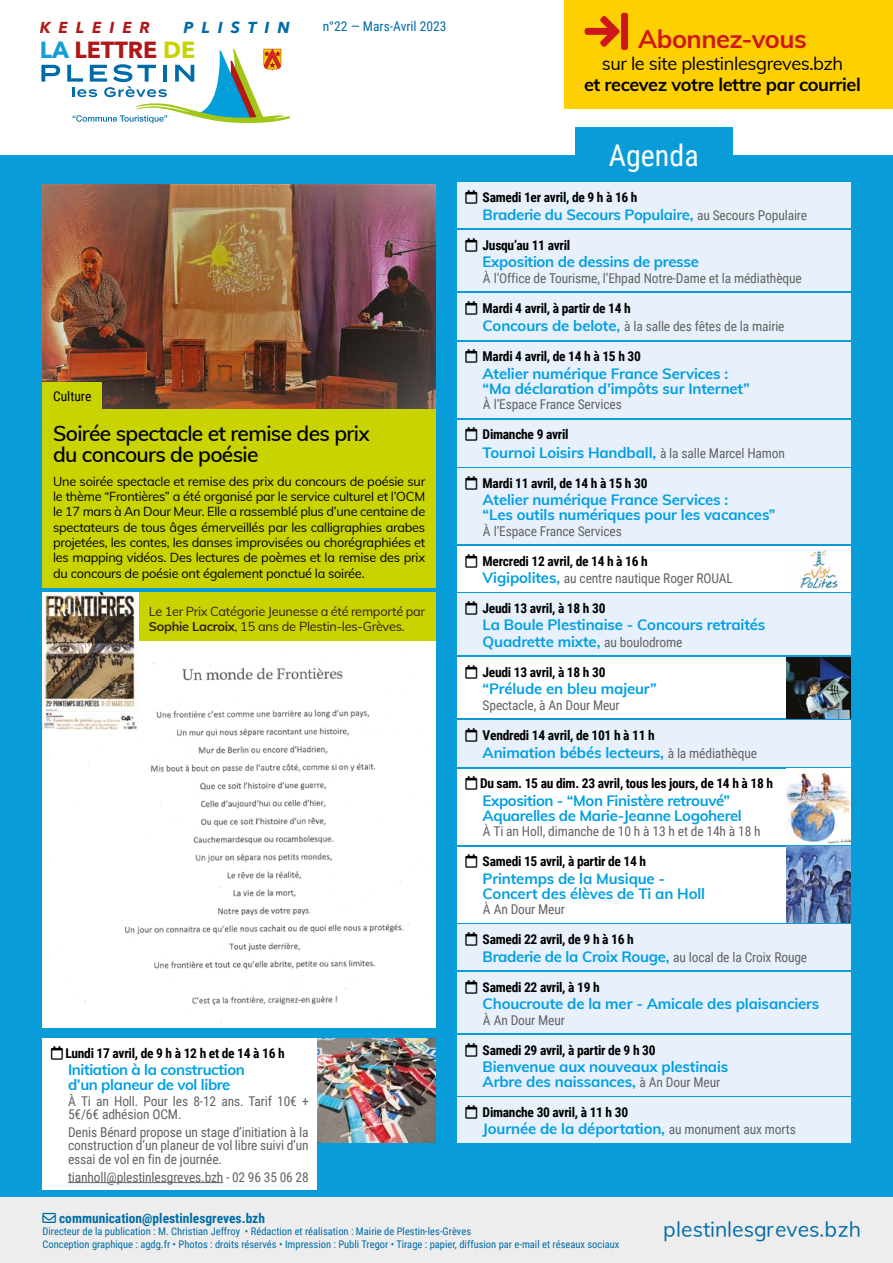
<style>
.page{position:relative;width:893px;height:1263px;background:#fff}
.page>*{position:absolute;margin:0;border:0;box-sizing:border-box;transform-origin:0 0}
.t1{font:30px "Roboto Condensed";color:#fff}
.t2{font:700 25.35px "Muli";letter-spacing:-.02em;color:#cd1719}
.t3{font:700 23.25px "Avenir Next";color:#b01817}
.t4{font:600 21px/21px "Muli";letter-spacing:-.03em;color:#000}
.t5{font:21px "Font Awesome 5 Pro";color:#006ca7}
.t6{font:700 18.15px "Muli";letter-spacing:-.02em;color:#000}
.t7{font:18.15px "Muli";letter-spacing:-.02em;color:#000}
.t8{font:italic 700 15.9px "Avenir Next";letter-spacing:.5em;color:#b01817}
.t9{font:italic 700 15.9px "Avenir Next";letter-spacing:.5em;color:#006ca7}
.t10{font:700 15px/15px "Muli";letter-spacing:-.01em;color:#009fe3}
.t11{font:13.5px/13.5px "Roboto Condensed";letter-spacing:-.01em;color:#646363}
.t12{font:700 13.5px "Roboto Condensed";letter-spacing:-.02em;color:#000}
.t13{font:700 13.5px "Roboto Condensed";color:#006ca7}
.t14{font:13.5px "Roboto Condensed";color:#006ca7}
.t15{font:13.5px "Roboto Condensed";color:#000}
.t16{font:12.75px/15.3px "Muli";letter-spacing:-.02em;color:#000;text-align:justify}
.t17{font:12.75px/15.3px "Muli";letter-spacing:-.02em;color:#341f0f}
.t18{font:10.5px/12.6px "Roboto Condensed";color:#006ca7}
.s1{color:#149ed9}
.s2{color:#c8d300}
.s3{font-weight:700}
.s4{font-family:"Roboto Condensed";font-weight:400;font-size:13.5px;color:#646363}
.s5{color:#000}
.s6{font-weight:700;color:#000}
.s7{font-family:"Muli";font-weight:700;font-size:15px;color:#009fe3}
</style>
<div class="page">
<div style="left:0;top:1196px;width:893px;height:67px;background:#ededed"></div>
<div style="left:0;top:155px;width:893px;height:1041px;background:#089dd9"></div>
<svg style="left:41px;top:65px;width:19px;height:17px"></svg>
<svg style="left:67px;top:49px;width:223px;height:74px"></svg>
<div style="left:565px;top:0;width:328px;height:108px;background:#ffd000"></div>
<svg style="left:585px;top:13px;width:43px;height:37px"></svg>
<div style="left:575px;top:127px;width:158px;height:56px;background:#089dd9"></div>
<div style="left:457px;top:183px;width:393px;height:45px;background:#e7f0fb"></div>
<div style="left:457px;top:230px;width:393px;height:61px;background:#e7f0fb"></div>
<div style="left:457px;top:925px;width:393px;height:45px;background:#e7f0fb"></div>
<div style="left:457px;top:657px;width:330px;height:61px;background:#fff"></div>
<div style="left:457px;top:546px;width:330px;height:46px;background:#fff"></div>
<div style="left:457px;top:769px;width:393px;height:76px;background:#fff"></div>
<div style="left:43px;top:1038px;width:274px;height:152px;background:#fff"></div>
<hr style="left:68px;top:1182px;width:155px;height:1px;background:#646363">
<div style="left:457px;top:594px;width:393px;height:61px;background:#e7f0fb"></div>
<div style="left:457px;top:720px;width:393px;height:47px;background:#e7f0fb"></div>
<div style="left:457px;top:972px;width:393px;height:61px;background:#e7f0fb"></div>
<div style="left:457px;top:847px;width:330px;height:76px;background:#fff"></div>
<div style="left:457px;top:1035px;width:393px;height:60px;background:#e7f0fb"></div>
<div style="left:457px;top:1097px;width:393px;height:46px;background:#e7f0fb"></div>
<div style="left:457px;top:293px;width:393px;height:47px;background:#e7f0fb"></div>
<div style="left:457px;top:342px;width:393px;height:76px;background:#e7f0fb"></div>
<div style="left:457px;top:468px;width:393px;height:76px;background:#e7f0fb"></div>
<div style="left:457px;top:420px;width:393px;height:46px;background:#e7f0fb"></div>
<img style="left:787px;top:657px;width:63px;height:61px">
<img style="left:787px;top:546px;width:63px;height:46px">
<img style="left:787px;top:769px;width:63px;height:75px">
<img style="left:787px;top:847px;width:63px;height:76px">
<img style="left:317px;top:1038px;width:119px;height:105px">
<img style="left:43px;top:185px;width:393px;height:224px">
<div style="left:43px;top:409px;width:393px;height:179px;background:#c8d300"></div>
<div style="left:43px;top:382px;width:59px;height:27px;background:#c8d300"></div>
<div style="left:138px;top:592px;width:298px;height:50px;background:#c8d300"></div>
<img style="left:43px;top:642px;width:393px;height:385px">
<img style="left:43px;top:592px;width:95px;height:137px">
<p class="t8" style="left:40px;top:13px;width:112px">KELEIER</p>
<p class="t9" style="left:183px;top:13px;width:108px">PLISTIN</p>
<p class="t14" style="left:323px;top:17px;width:125px">n°22 — Mars-Avril 2023</p>
<h3 class="t3" style="left:40px;top:30px;width:157px"><span class="s1">LA</span> LETTRE <span class="s2">DE</span></h3>
<p class="t15" style="left:53px;top:386px;width:40px">Culture</p>
<h3 class="t4" style="left:53px;top:422px;width:318px">Soirée spectacle et remise des prix du concours de poésie</h3>
<p class="t16" style="left:53px;top:473px;width:374px">Une soirée spectacle et remise des prix du concours de poésie sur le thème “Frontières” a été organisé par le service culturel et l’OCM le 17 mars à An Dour Meur. Elle a rassemblé plus d’une centaine de spectateurs de tous âges émerveillés par les calligraphies arabes projetées, les contes, les danses improvisées ou chorégraphiées et les mapping vidéos. Des lectures de poèmes et la remise des prix du concours de poésie ont également ponctué la soirée.</p>
<p class="t17" style="left:149px;top:603px;width:278px">Le 1er Prix Catégorie Jeunesse a été remporté par<br><span class="s3">Sophie Lacroix</span>, 15 ans de Plestin-les-Grèves.</p>
<p class="t12" style="left:51px;top:1043px;width:235px">●■ Lundi 17 avril, de 9 h à 12 h et de 14 à 16 h</p>
<p class="t10" style="left:68px;top:1061px;width:178px">Initiation à la construction d’un planeur de vol libre</p>
<p class="t11" style="left:68px;top:1093px;width:242px">À Ti an Holl. Pour les 8-12 ans. Tarif 10€ +<br>5€/6€ adhésion OCM.</p>
<p class="t11" style="left:68px;top:1125px;width:242px;text-align:justify">Denis Bénard propose un stage d’initiation à la construction d’un planeur de vol libre suivi d’un essai de vol en fin de journée.</p>
<p class="t11" style="left:68px;top:1169px;width:242px">tianholl@plestinlesgreves.bzh - 02 96 35 06 28</p>
<h2 class="t2" style="left:638px;top:20px;width:170px">Abonnez-vous</h2>
<p class="t7" style="left:602px;top:50px;width:243px">sur le site plestinlesgreves.bzh</p>
<p class="t6" style="left:584px;top:72px;width:278px">et recevez votre lettre par courriel</p>
<h1 class="t1" style="left:609px;top:134px;width:91px">Agenda</h1>
<p class="t12" style="left:466px;top:188px;width:173px">●■ Samedi 1er avril, de 9 h à 16 h</p>
<p class="t10" style="left:483px;top:206px;width:326px">Braderie du Secours Populaire, <span class="s4">au Secours Populaire</span></p>
<p class="t12" style="left:466px;top:236px;width:106px">●■ Jusqu’au 11 avril</p>
<p class="t10" style="left:483px;top:253px;width:218px">Exposition de dessins de presse</p>
<p class="t11" style="left:483px;top:271px;width:320px">À l’Office de Tourisme, l’Ehpad Notre-Dame et la médiathèque</p>
<p class="t11" style="left:483px;top:298px;width:303px;line-height:18.3px;text-indent:-17px"><span class="s5">●■</span> <span class="s6">Mardi 4 avril, à partir de 14 h<br></span><span class="s7">Concours de belote,</span> à la salle des fêtes de la mairie</p>
<p class="t12" style="left:466px;top:347px;width:177px">●■ Mardi 4 avril, de 14 h à 15 h 30</p>
<p class="t10" style="left:483px;top:365px;width:269px">Atelier numérique France Services : “Ma déclaration d’impôts sur Internet”</p>
<p class="t11" style="left:483px;top:397px;width:141px">À l’Espace France Services</p>
<p class="t12" style="left:466px;top:425px;width:104px">●■ Dimanche 9 avril</p>
<p class="t10" style="left:483px;top:444px;width:304px">Tournoi Loisirs Handball, <span class="s4">à la salle Marcel Hamon</span></p>
<p class="t12" style="left:466px;top:474px;width:183px">●■ Mardi 11 avril, de 14 h à 15 h 30</p>
<p class="t10" style="left:483px;top:491px;width:294px">Atelier numérique France Services :<br>“Les outils numériques pour les vacances”</p>
<p class="t11" style="left:483px;top:524px;width:141px">À l’Espace France Services</p>
<p class="t11" style="left:483px;top:552px;width:252px;line-height:17.1px;text-indent:-17px"><span class="s5">●■</span> <span class="s6">Mercredi 12 avril, de 14 h à 16 h<br></span><span class="s7">Vigipolites,</span> au centre nautique Roger ROUAL</p>
<p class="t12" style="left:466px;top:599px;width:141px">●■ Jeudi 13 avril, à 18 h 30</p>
<p class="t10" style="left:483px;top:616px;width:284px;line-height:16.2px">La Boule Plestinaise - Concours retraités<br>Quadrette mixte, <span class="s4">au boulodrome</span></p>
<p class="t12" style="left:466px;top:663px;width:141px">●■ Jeudi 13 avril, à 18 h 30</p>
<p class="t10" style="left:483px;top:680px;width:176px">“Prélude en bleu majeur”</p>
<p class="t11" style="left:483px;top:697px;width:139px">Spectacle, à An Dour Meur</p>
<p class="t12" style="left:466px;top:726px;width:191px">●■ Vendredi 14 avril, de 101 h à 11 h</p>
<p class="t10" style="left:483px;top:744px;width:276px">Animation bébés lecteurs, <span class="s4">à la médiathèque</span></p>
<p class="t12" style="left:466px;top:774px;width:309px">●■ Du sam. 15 au dim. 23 avril, tous les jours, de 14 h à 18 h</p>
<p class="t10" style="left:483px;top:792px;width:261px">Exposition - “Mon Finistère retrouvé”<br>Aquarelles de Marie-Jeanne Logoherel</p>
<p class="t11" style="left:483px;top:824px;width:279px">À Ti an Holl, dimanche de 10 h à 13 h et de 14h à 18 h</p>
<p class="t12" style="left:466px;top:852px;width:182px">●■ Samedi 15 avril, à partir de 14 h</p>
<p class="t10" style="left:483px;top:870px;width:224px">Printemps de la Musique -<br>Concert des élèves de Ti an Holl</p>
<p class="t11" style="left:483px;top:902px;width:84px">À An Dour Meur</p>
<p class="t12" style="left:466px;top:930px;width:170px">●■ Samedi 22 avril, de 9 h à 16 h</p>
<p class="t10" style="left:483px;top:948px;width:326px">Braderie de la Croix Rouge, <span class="s4">au local de la Croix Rouge</span></p>
<p class="t12" style="left:466px;top:977px;width:136px">●■ Samedi 22 avril, à 19 h</p>
<p class="t10" style="left:483px;top:995px;width:338px">Choucroute de la mer - Amicale des plaisanciers</p>
<p class="t11" style="left:483px;top:1012px;width:84px">À An Dour Meur</p>
<p class="t12" style="left:466px;top:1040px;width:192px">●■ Samedi 29 avril, à partir de 9 h 30</p>
<p class="t10" style="left:483px;top:1058px;width:247px">Bienvenue aux nouveaux plestinais<br>Arbre des naissances, <span class="s4">à An Dour Meur</span></p>
<p class="t12" style="left:466px;top:1103px;width:164px">●■ Dimanche 30 avril, à 11 h 30</p>
<p class="t10" style="left:483px;top:1121px;width:315px">Journée de la déportation, <span class="s4">au monument aux morts</span></p>
<p class="t13" style="left:43px;top:1208px;width:224px">■❖●□ communication@plestinlesgreves.bzh</p>
<p class="t18" style="left:43px;top:1225px;width:578px">Directeur de la publication : M. Christian Jeffroy • Rédaction et réalisation : Mairie de Plestin-les-Grèves<br>Conception graphique : agdg.fr • Photos : droits réservés • Impression : Publi Tregor • Tirage : papier, diffusion par e-mail et réseaux sociaux</p>
<h3 class="t5" style="left:676px;top:1220px;width:79px">● ▲▼■● ▲</h3>
</div>
